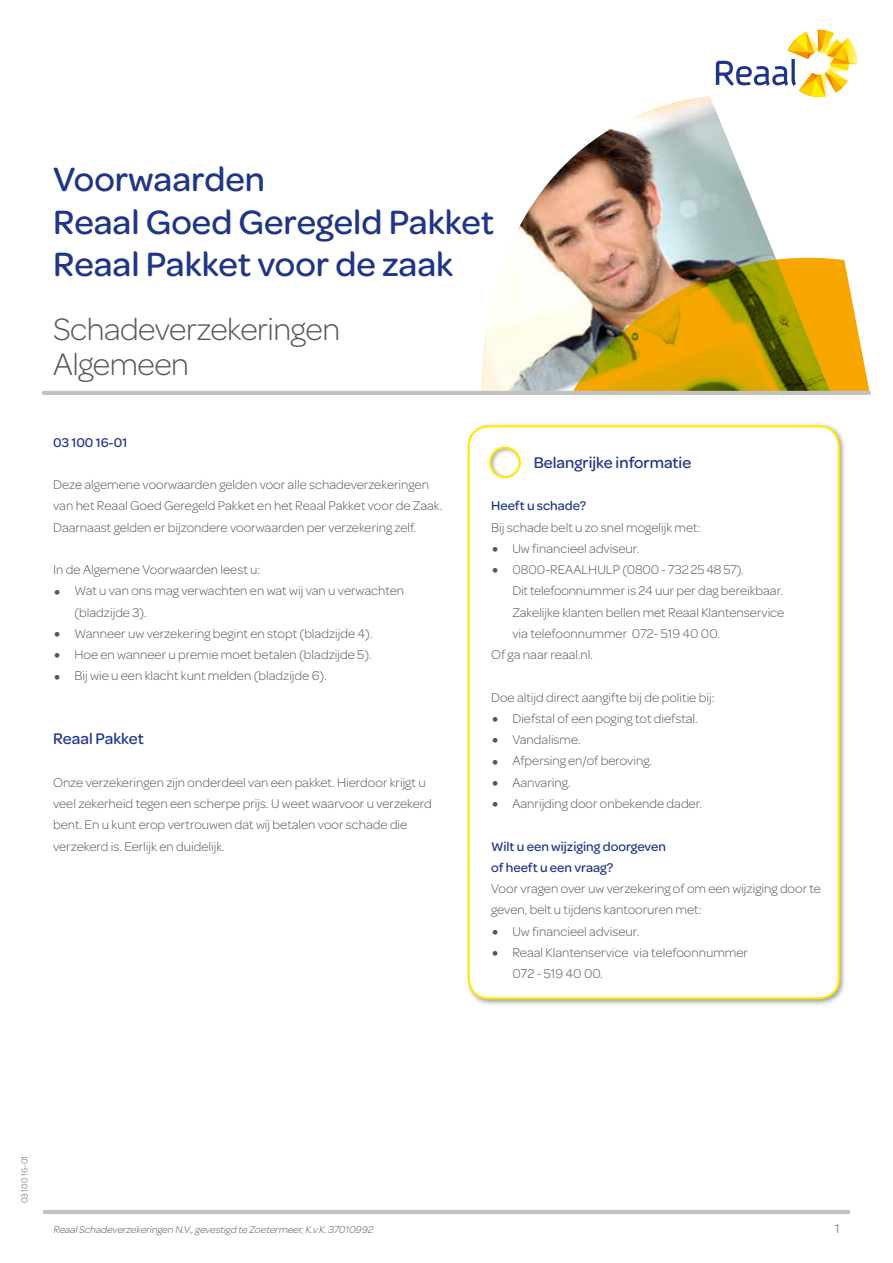
<style>
.page{position:relative;width:893px;height:1263px;background:#fff}
.page>*{position:absolute;margin:0;border:0;box-sizing:border-box;transform-origin:0 0}
.t1{font:500 36px/42.5px "Omnes";color:#1f3685}
.t2{font:300 33px/35px "Omnes";letter-spacing:-.015em;color:#575756}
.t3{font:500 16.5px "Omnes";color:#1f3685}
.t4{font:300 13.5px/21.3px "Omnes";color:#575756}
.t5{font:500 13.5px/21.3px "Omnes";color:#1f3685}
.t6{font:italic 300 10.5px "Omnes";color:#575756}
.t7{font:300 9px "Omnes";color:#575756}
.s1{font-size:27px}
</style>
<div class="page">
<hr style="left:45px;top:1210px;width:803px;height:4px;background:#c2c2c2">
<div style="left:465px;top:423px;width:381px;height:583px;background:#000;opacity:.35"></div>
<svg style="left:467px;top:424px;width:374px;height:576px"></svg>
<svg style="left:403px;top:29px;width:468px;height:364px"></svg>
<img style="left:572px;top:258px;width:298px;height:134px">
<hr style="left:44px;top:391px;width:825px;height:4px;background:#c2c2c2">
<svg style="left:716px;top:30px;width:141px;height:67px"></svg>
<h1 class="t1" style="left:53px;top:156px;width:443px">Voorwaarden<br>Reaal Goed Geregeld Pakket<br>Reaal Pakket voor de zaak</h1>
<h2 class="t2" style="left:53px;top:311px;width:289px">Schadeverzekeringen<br>Algemeen</h2>
<p class="t5" style="left:53px;top:431px;width:76px">03 100 16-01</p>
<p class="t4" style="left:53px;top:474px;width:391px">Deze algemene voorwaarden gelden voor alle schadeverzekeringen van het Reaal Goed Geregeld Pakket en het Reaal Pakket voor de Zaak.<br>Daarnaast gelden er bijzondere voorwaarden per verzekering zelf.</p>
<p class="t4" style="left:53px;top:559px;width:209px">In de Algemene Voorwaarden leest u:</p>
<p class="t4" style="left:74px;top:580px;width:331px;text-indent:-21px"><span class="s1">•</span> Wat u van ons mag verwachten en wat wij van u verwachten (bladzijde 3).</p>
<p class="t4" style="left:53px;top:622px;width:321px"><span class="s1">•</span> Wanneer uw verzekering begint en stopt (bladzijde 4).</p>
<p class="t4" style="left:53px;top:644px;width:320px"><span class="s1">•</span> Hoe en wanneer u premie moet betalen (bladzijde 5).</p>
<p class="t4" style="left:53px;top:665px;width:275px"><span class="s1">•</span> Bij wie u een klacht kunt melden (bladzijde 6).</p>
<p class="t3" style="left:53px;top:727px;width:92px">Reaal Pakket</p>
<p class="t4" style="left:53px;top:771px;width:380px">Onze verzekeringen zijn onderdeel van een pakket. Hierdoor krijgt u veel zekerheid tegen een scherpe prijs. U weet waarvoor u verzekerd bent. En u kunt erop vertrouwen dat wij betalen voor schade die verzekerd is. Eerlijk en duidelijk.</p>
<p class="t3" style="left:534px;top:451px;width:159px">Belangrijke informatie</p>
<p class="t5" style="left:491px;top:494px;width:97px">Heeft u schade?</p>
<p class="t4" style="left:491px;top:516px;width:211px">Bij schade belt u zo snel mogelijk met:</p>
<p class="t4" style="left:491px;top:537px;width:150px"><span class="s1">•</span> Uw financieel adviseur.</p>
<p class="t4" style="left:491px;top:559px;width:254px"><span class="s1">•</span> 0800-REAALHULP (0800 - 732 25 48 57).</p>
<p class="t4" style="left:512px;top:580px;width:272px">Dit telefoonnummer is 24 uur per dag bereikbaar.</p>
<p class="t4" style="left:512px;top:601px;width:273px">Zakelijke klanten bellen met Reaal Klantenservice</p>
<p class="t4" style="left:512px;top:622px;width:209px">via telefoonnummer 072- 519 40 00.</p>
<p class="t4" style="left:491px;top:644px;width:103px">Of ga naar reaal.nl.</p>
<p class="t4" style="left:491px;top:686px;width:225px">Doe altijd direct aangifte bij de politie bij:</p>
<p class="t4" style="left:491px;top:707px;width:208px"><span class="s1">•</span> Diefstal of een poging tot diefstal.</p>
<p class="t4" style="left:491px;top:729px;width:91px"><span class="s1">•</span> Vandalisme.</p>
<p class="t4" style="left:491px;top:750px;width:162px"><span class="s1">•</span> Afpersing en/of beroving.</p>
<p class="t4" style="left:491px;top:771px;width:81px"><span class="s1">•</span> Aanvaring.</p>
<p class="t4" style="left:491px;top:792px;width:212px"><span class="s1">•</span> Aanrijding door onbekende dader.</p>
<p class="t5" style="left:491px;top:835px;width:176px">Wilt u een wijziging doorgeven of heeft u een vraag?</p>
<p class="t4" style="left:491px;top:877px;width:331px">Voor vragen over uw verzekering of om een wijziging door te geven, belt u tijdens kantooruren met:</p>
<p class="t4" style="left:491px;top:920px;width:150px"><span class="s1">•</span> Uw financieel adviseur.</p>
<p class="t4" style="left:512px;top:941px;width:237px;text-indent:-21px"><span class="s1">•</span> Reaal Klantenservice via telefoonnummer<br>072 - 519 40 00.</p>
<p class="t7" style="left:19px;top:1203px;width:49px;rotate:-90deg">03 100 16-01</p>
<p class="t6" style="left:53px;top:1223px;width:323px">ReaalSchadeverzekeringen N.V.,gevestigd te Zoetermeer,K.v.K.37010992</p>
<p class="t4" style="left:835px;top:1218px;width:6px">1</p>
</div>
